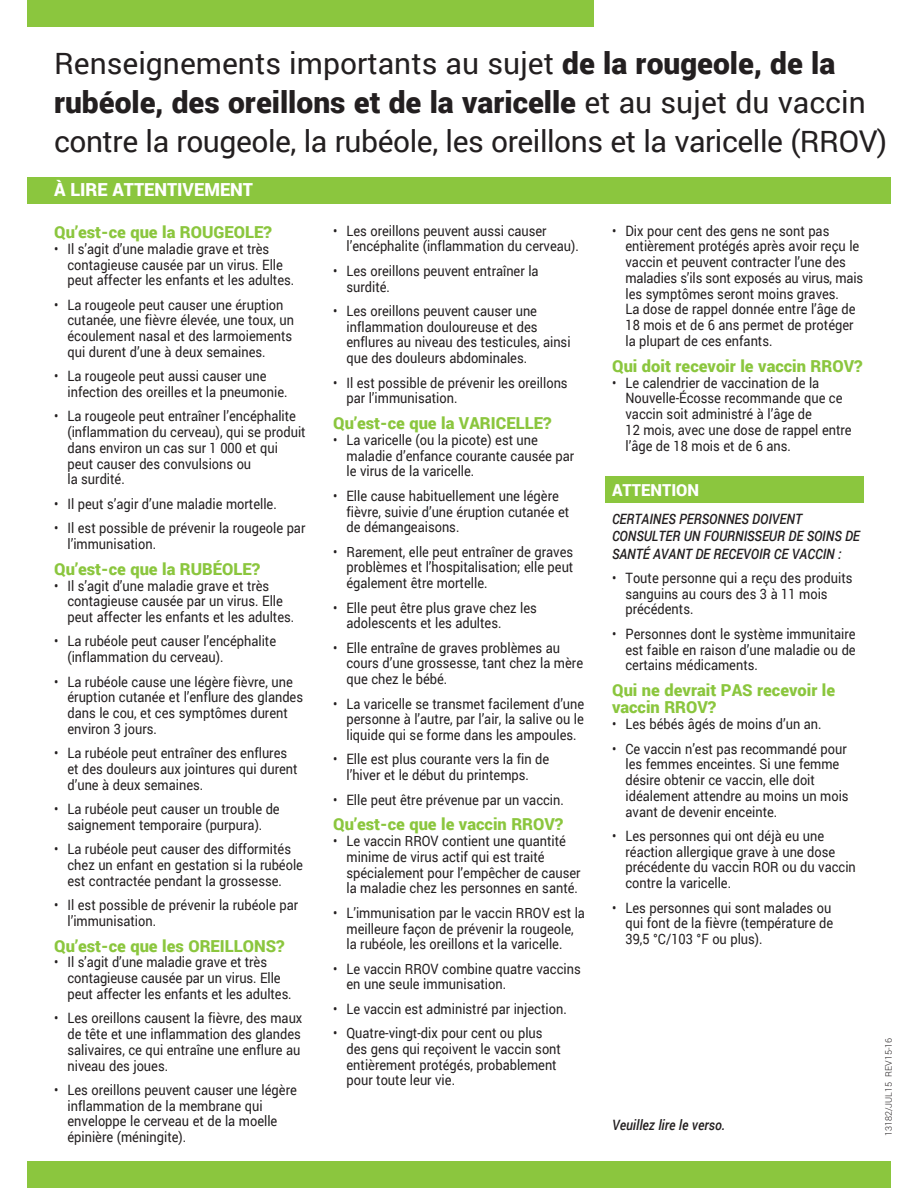
<style>
.page{position:relative;width:918px;height:1188px;background:#fff}
.page>*{position:absolute;margin:0;border:0;box-sizing:border-box;transform-origin:0 0}
.Head{font:30px/39px "Roboto";letter-spacing:-.015em;color:#231f20}
.Head_Level_2{font:900 18px "Roboto";color:#fff}
.subheads{font:900 16.5px/17.2px "Roboto";color:#8bc63e}
.Subhead_white{font:900 16.5px "Roboto";color:#fff}
.text_bullet{font:14.25px/15.8px "Roboto";color:#231f20;scale:.9 1}
.italic{font:italic 500 14.25px/17.2px "Roboto";color:#231f20;scale:.9 1}
.Other_side{font:italic 500 14.25px "Roboto";color:#231f20;scale:.9 1}
.Rev_Date{font:300 9px "Roboto";color:#231f20}
.s1{font-weight:900}
</style>
<div class="page">
<div style="left:27px;top:177px;width:864px;height:27px;background:#8bc63e"></div>
<div style="left:27px;top:0;width:567px;height:27px;background:#8bc63e"></div>
<div style="left:27px;top:1161px;width:864px;height:27px;background:#8bc63e"></div>
<div style="left:606px;top:476px;width:258px;height:27px;background:#8bc63e"></div>
<p class="Head" style="left:54px;top:43px;width:835px">Renseignements importants au sujet <span class="s1">de la rougeole, de la rubéole, des oreillons et de la varicelle</span> et au sujet du vaccin contre la rougeole, la rubéole, les oreillons et la varicelle (RROV)</p>
<p class="Head_Level_2" style="left:54px;top:177px;width:201px">À LIRE ATTENTIVEMENT</p>
<p class="subheads" style="left:54px;top:223px;width:219px">Qu’est-ce que la ROUGEOLE?</p>
<p class="text_bullet" style="left:68px;top:240px;width:254px;text-indent:-14px">• Il s’agit d’une maladie grave et très contagieuse causée par un virus. Elle peut affecter les enfants et les adultes.</p>
<p class="text_bullet" style="left:68px;top:296px;width:253px;text-indent:-14px">• La rougeole peut causer une éruption cutanée, une fièvre élevée, une toux, un écoulement nasal et des larmoiements qui durent d’une à deux semaines.</p>
<p class="text_bullet" style="left:68px;top:368px;width:246px;text-indent:-14px">• La rougeole peut aussi causer une infection des oreilles et la pneumonie.</p>
<p class="text_bullet" style="left:68px;top:408px;width:266px;text-indent:-14px">• La rougeole peut entraîner l’encéphalite (inflammation du cerveau), qui se produit dans environ un cas sur 1 000 et qui peut causer des convulsions ou<br>la surdité.</p>
<p class="text_bullet" style="left:54px;top:495px;width:249px">• Il peut s’agir d’une maladie mortelle.</p>
<p class="text_bullet" style="left:68px;top:520px;width:266px;text-indent:-14px">• Il est possible de prévenir la rougeole par l’immunisation.</p>
<p class="subheads" style="left:54px;top:560px;width:208px">Qu’est-ce que la RUBÉOLE?</p>
<p class="text_bullet" style="left:68px;top:577px;width:254px;text-indent:-14px">• Il s’agit d’une maladie grave et très contagieuse causée par un virus. Elle peut affecter les enfants et les adultes.</p>
<p class="text_bullet" style="left:68px;top:633px;width:233px;text-indent:-14px">• La rubéole peut causer l’encéphalite (inflammation du cerveau).</p>
<p class="text_bullet" style="left:68px;top:673px;width:263px;text-indent:-14px">• La rubéole cause une légère fièvre, une éruption cutanée et l’enflure des glandes dans le cou, et ces symptômes durent environ 3 jours.</p>
<p class="text_bullet" style="left:68px;top:745px;width:257px;text-indent:-14px">• La rubéole peut entraîner des enflures et des douleurs aux jointures qui durent d’une à deux semaines.</p>
<p class="text_bullet" style="left:54px;top:801px;width:252px;text-align:center">• La rubéole peut causer un trouble de saignement temporaire (purpura).</p>
<p class="text_bullet" style="left:68px;top:841px;width:263px;text-indent:-14px">• La rubéole peut causer des difformités chez un enfant en gestation si la rubéole est contractée pendant la grossesse.</p>
<p class="text_bullet" style="left:68px;top:897px;width:258px;text-indent:-14px">• Il est possible de prévenir la rubéole par l’immunisation.</p>
<p class="subheads" style="left:54px;top:937px;width:232px">Qu’est-ce que les OREILLONS?</p>
<p class="text_bullet" style="left:68px;top:954px;width:251px;text-indent:-14px">• Il s’agit d’une maladie grave et très contagieuse causée par un virus. Elle peut affecter les enfants et les adultes.</p>
<p class="text_bullet" style="left:68px;top:1010px;width:263px;text-indent:-14px">• Les oreillons causent la fièvre, des maux de tête et une inflammation des glandes salivaires, ce qui entraîne une enflure au niveau des joues.</p>
<p class="text_bullet" style="left:68px;top:1081px;width:256px;text-indent:-14px">• Les oreillons peuvent causer une légère inflammation de la membrane qui enveloppe le cerveau et de la moelle épinière (méningite).</p>
<p class="text_bullet" style="left:346px;top:222px;width:260px;text-indent:-14px">• Les oreillons peuvent aussi causer l’encéphalite (inflammation du cerveau).</p>
<p class="text_bullet" style="left:346px;top:262px;width:215px;text-indent:-14px">• Les oreillons peuvent entraîner la surdité.</p>
<p class="text_bullet" style="left:346px;top:302px;width:250px;text-indent:-14px">• Les oreillons peuvent causer une inflammation douloureuse et des enflures au niveau des testicules, ainsi que des douleurs abdominales.</p>
<p class="text_bullet" style="left:346px;top:374px;width:247px;text-indent:-14px">• Il est possible de prévenir les oreillons par l’immunisation.</p>
<p class="subheads" style="left:333px;top:414px;width:220px">Qu’est-ce que la VARICELLE?</p>
<p class="text_bullet" style="left:346px;top:431px;width:255px;text-indent:-14px">• La varicelle (ou la picote) est une maladie d’enfance courante causée par le virus de la varicelle.</p>
<p class="text_bullet" style="left:346px;top:487px;width:249px;text-indent:-14px">• Elle cause habituellement une légère fièvre, suivie d’une éruption cutanée et de démangeaisons.</p>
<p class="text_bullet" style="left:346px;top:543px;width:254px;text-align:justify;text-indent:-14px">• Rarement, elle peut entraîner de graves problèmes et l’hospitalisation; elle peut également être mortelle.</p>
<p class="text_bullet" style="left:346px;top:599px;width:213px;text-indent:-14px">• Elle peut être plus grave chez les adolescents et les adultes.</p>
<p class="text_bullet" style="left:346px;top:639px;width:264px;text-indent:-14px">• Elle entraîne de graves problèmes au cours d’une grossesse, tant chez la mère que chez le bébé.</p>
<p class="text_bullet" style="left:346px;top:695px;width:266px;text-align:justify;text-indent:-14px">• La varicelle se transmet facilement d’une personne à l’autre, par l’air, la salive ou le liquide qui se forme dans les ampoules.</p>
<p class="text_bullet" style="left:333px;top:751px;width:242px;text-align:center">• Elle est plus courante vers la fin de l’hiver et le début du printemps.</p>
<p class="text_bullet" style="left:333px;top:791px;width:258px">• Elle peut être prévenue par un vaccin.</p>
<p class="subheads" style="left:333px;top:815px;width:232px">Qu’est-ce que le vaccin RROV?</p>
<p class="text_bullet" style="left:346px;top:833px;width:262px;text-indent:-14px">• Le vaccin RROV contient une quantité minime de virus actif qui est traité spécialement pour l’empêcher de causer la maladie chez les personnes en santé.</p>
<p class="text_bullet" style="left:346px;top:904px;width:267px;text-indent:-14px">• L’immunisation par le vaccin RROV est la meilleure façon de prévenir la rougeole, la rubéole, les oreillons et la varicelle.</p>
<p class="text_bullet" style="left:346px;top:960px;width:262px;text-indent:-14px">• Le vaccin RROV combine quatre vaccins en une seule immunisation.</p>
<p class="text_bullet" style="left:333px;top:1000px;width:261px">• Le vaccin est administré par injection.</p>
<p class="text_bullet" style="left:346px;top:1025px;width:240px;text-indent:-14px">• Quatre-vingt-dix pour cent ou plus des gens qui reçoivent le vaccin sont entièrement protégés, probablement pour toute leur vie.</p>
<p class="text_bullet" style="left:626px;top:222px;width:266px;text-indent:-14px">• Dix pour cent des gens ne sont pas entièrement protégés après avoir reçu le vaccin et peuvent contracter l’une des maladies s’ils sont exposés au virus, mais les symptômes seront moins graves.<br>La dose de rappel donnée entre l’âge de 18 mois et de 6 ans permet de protéger la plupart de ces enfants.</p>
<p class="subheads" style="left:612px;top:357px;width:252px">Qui doit recevoir le vaccin RROV?</p>
<p class="text_bullet" style="left:626px;top:374px;width:253px;text-indent:-14px">• Le calendrier de vaccination de la Nouvelle-Écosse recommande que ce vaccin soit administré à l’âge de<br>12 mois, avec une dose de rappel entre l’âge de 18 mois et de 6 ans.</p>
<p class="Subhead_white" style="left:612px;top:478px;width:89px">ATTENTION</p>
<p class="italic" style="left:612px;top:510px;width:277px">CERTAINES PERSONNES DOIVENT<br>CONSULTER UN FOURNISSEUR DE SOINS DE<br>SANTÉ AVANT DE RECEVOIR CE VACCIN :</p>
<p class="text_bullet" style="left:626px;top:569px;width:254px;text-indent:-14px">• Toute personne qui a reçu des produits sanguins au cours des 3 à 11 mois précédents.</p>
<p class="text_bullet" style="left:626px;top:625px;width:257px;text-align:justify;text-indent:-14px">• Personnes dont le système immunitaire est faible en raison d’une maladie ou de certains médicaments.</p>
<p class="subheads" style="left:612px;top:681px;width:225px">Qui ne devrait PAS recevoir le vaccin RROV?</p>
<p class="text_bullet" style="left:612px;top:716px;width:234px">• Les bébés âgés de moins d’un an.</p>
<p class="text_bullet" style="left:626px;top:740px;width:249px;text-indent:-14px">• Ce vaccin n’est pas recommandé pour les femmes enceintes. Si une femme désire obtenir ce vaccin, elle doit idéalement attendre au moins un mois avant de devenir enceinte.</p>
<p class="text_bullet" style="left:626px;top:827px;width:258px;text-indent:-14px">• Les personnes qui ont déjà eu une réaction allergique grave à une dose précédente du vaccin ROR ou du vaccin contre la varicelle.</p>
<p class="text_bullet" style="left:626px;top:899px;width:232px;text-indent:-14px">• Les personnes qui sont malades ou qui font de la fièvre (température de<br>39,5 °C/103 °F ou plus).</p>
<p class="Rev_Date" style="left:882px;top:1136px;width:100px;rotate:-90deg">13182/JUL15 REV15-16</p>
<p class="Other_side" style="left:612px;top:1115px;width:127px">Veuillez lire le verso.</p>
</div>
